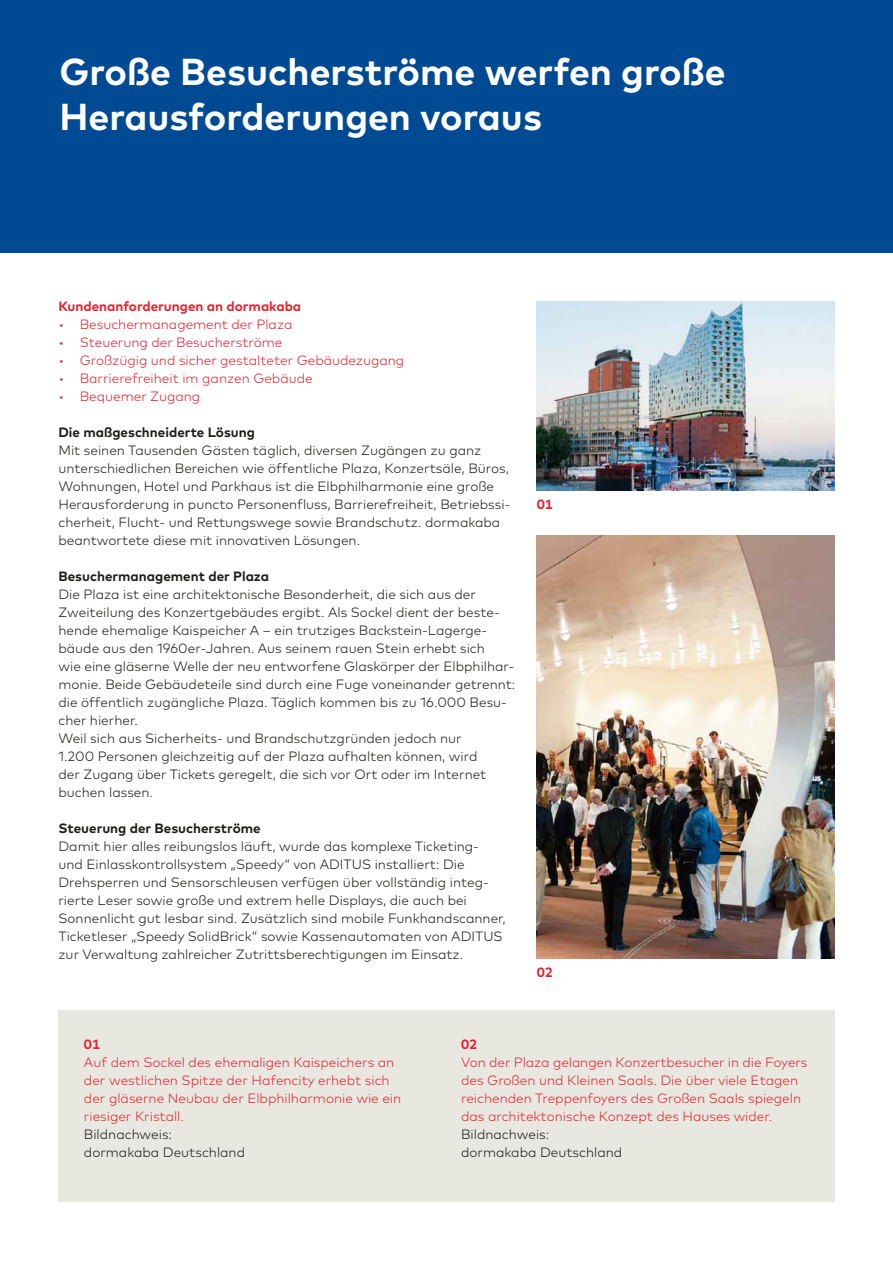
<style>
.page{position:relative;width:893px;height:1263px;background:#fff}
.page>*{position:absolute;margin:0;border:0;box-sizing:border-box;transform-origin:0 0}
.t1{font:700 37.5px/45px "Mark Pro";color:#fff}
.t2{font:300 13.5px/18px "Mark Pro";color:#1d1d1b}
.t3{font:300 13.5px/18px "Mark Pro";color:#e52330}
.t4{font:700 13.5px "Mark Pro";color:#1d1d1b}
.t5{font:700 13.5px "Mark Pro";color:#e52330}
</style>
<div class="page">
<img style="left:537px;top:535px;width:297px;height:423px">
<img style="left:537px;top:301px;width:297px;height:189px">
<div style="left:0;top:0;width:893px;height:253px;background:#004993"></div>
<div style="left:58px;top:1010px;width:776px;height:192px;background:#e9e8e0"></div>
<h1 class="t1" style="left:59px;top:54px;width:668px">Große Besucherströme werfen große<br>Heraus forderungen voraus</h1>
<p class="t5" style="left:58px;top:301px;width:244px">Kundenanforderungen an dormakaba</p>
<p class="t3" style="left:58px;top:316px;width:235px">• Besuchermanagement der Plaza</p>
<p class="t3" style="left:58px;top:334px;width:225px">• Steuerung der Besucherströme</p>
<p class="t3" style="left:58px;top:352px;width:347px">• Großzügig und sicher gestalteter Gebäudezugang</p>
<p class="t3" style="left:58px;top:370px;width:256px">• Barrierefreiheit im ganzen Gebäude</p>
<p class="t3" style="left:58px;top:388px;width:143px">• Bequemer Zugang</p>
<p class="t4" style="left:58px;top:427px;width:198px">Die maßgeschneiderte Lösung</p>
<p class="t2" style="left:58px;top:442px;width:453px">Mit seinen Tausenden Gästen täglich, diversen Zugängen zu ganz unterschiedlichen Bereichen wie öffentliche Plaza, Konzertsäle, Büros, Wohnungen, Hotel und Parkhaus ist die Elbphilharmonie eine große Herausforderung in puncto Personenfluss, Barrierefreiheit, Betriebssi&shy;cherheit, Flucht- und Rettungswege sowie Brandschutz. dormakaba beantwortete diese mit innovativen Lösungen.</p>
<p class="t4" style="left:58px;top:571px;width:212px">Besuchermanagement der Plaza</p>
<p class="t2" style="left:58px;top:586px;width:458px">Die Plaza ist eine architektonische Besonderheit, die sich aus der Zweit eilung des Konzertgebäudes ergibt. Als Sockel dient der beste&shy;hende ehemalige Kaispeicher A – ein trutziges Backstein-Lagerge&shy;bäude aus den 1960er-Jahren. Aus seinem rauen Stein erhebt sich<br>wie eine gläserne Welle der neu entworfene Glaskörper der Elbphilhar&shy;monie. Beide Gebäudeteile sind durch eine Fuge voneinander getrennt: die öffentlich zugängliche Plaza. Täglich kommen bis zu 16.000 Besu&shy;cher hierher.<br>Weil sich aus Sicherheits- und Brandschutzgründen jedoch nur<br>1.200 Personen gleichzeitig auf der Plaza aufhalten können, wird<br>der Zugang über Tickets geregelt, die sich vor Ort oder im Internet buchen lassen.</p>
<p class="t4" style="left:58px;top:823px;width:204px">Steuerung der Besucherströme</p>
<p class="t2" style="left:58px;top:838px;width:449px">Damit hier alles reibungslos läuft, wurde das komplexe Ticketing&shy;und Einlasskontrollsystem „Speedy“ von ADITUS installiert: Die Drehsperren und Sensorschleusen verfügen über vollständig integ&shy;rierte Leser sowie große und extrem helle Displays, die auch bei Sonnen licht gut lesbar sind. Zusätzlich sind mobile Funkhandscanner, Ticketleser „Speedy SolidBrick“ sowie Kassenautomaten von ADITUS zur Verwaltung zahlreicher Zutrittsberechtigungen im Einsatz.</p>
<p class="t5" style="left:537px;top:499px;width:18px">01</p>
<p class="t5" style="left:537px;top:967px;width:18px">02</p>
<p class="t5" style="left:84px;top:1039px;width:18px">01</p>
<p class="t3" style="left:84px;top:1054px;width:319px">Auf dem Sockel des ehemaligen Kaispeichers an der westlichen Spitze der Hafen city erhebt sich der gläserne Neubau der Elbphilharmonie wie ein riesiger Kristall.</p>
<p class="t2" style="left:84px;top:1126px;width:163px">Bildnachweis: dormakaba Deutschland</p>
<p class="t5" style="left:461px;top:1039px;width:18px">02</p>
<p class="t3" style="left:461px;top:1054px;width:348px">Von der Plaza gelangen Konzertbesucher in die Foyers des Großen und Kleinen Saals. Die über viele Etagen reichenden Treppenfoyers des Großen Saals spiegeln das architektonische Konzept des Hauses wider.</p>
<p class="t2" style="left:461px;top:1126px;width:163px">Bildnachweis: dormakaba Deutschland</p>
</div>
